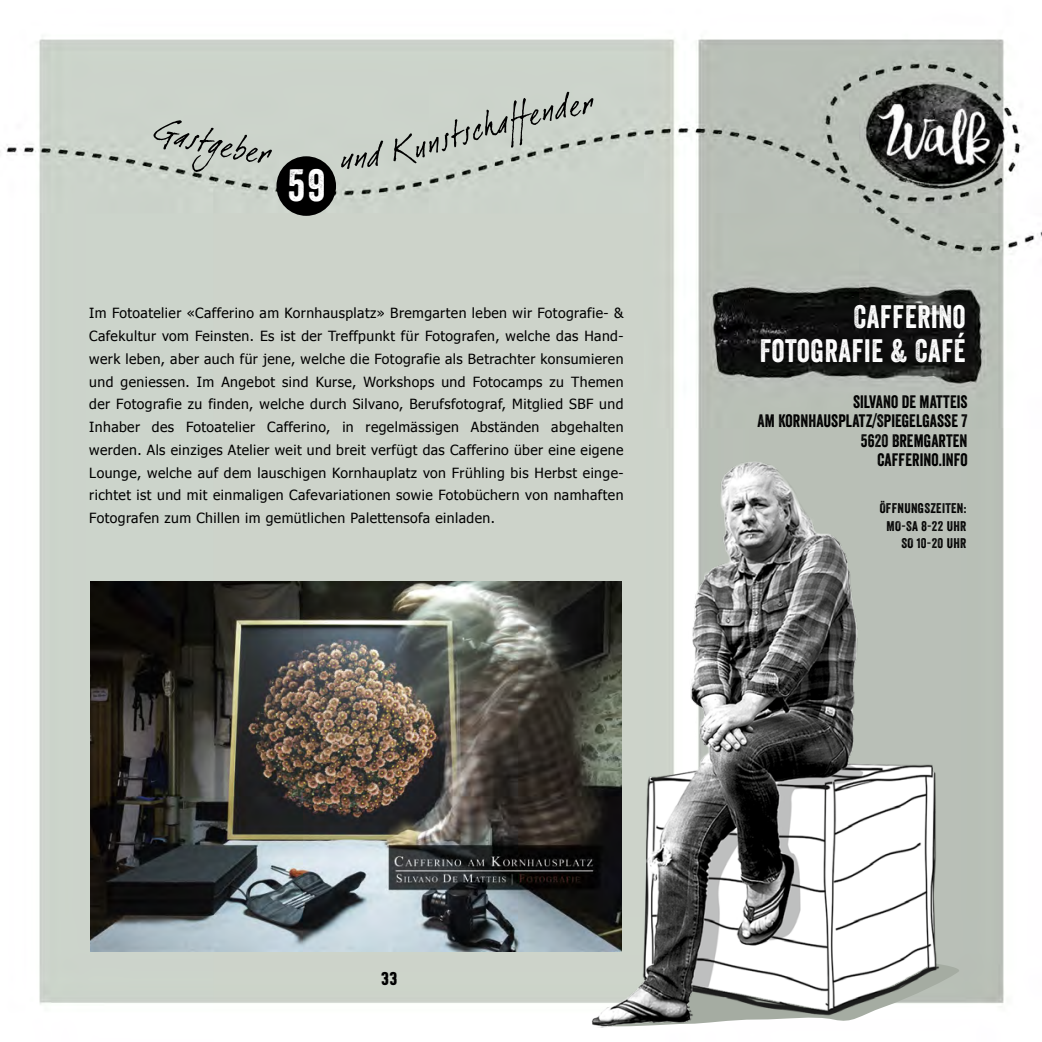
<style>
.page{position:relative;width:1042px;height:1042px;background:#fff}
.page>*{position:absolute;margin:0;border:0;box-sizing:border-box;transform-origin:0 0}
.t1{font:43.75px "Veneer";color:#fff}
.t2{font:31.5px/33.2px "Veneer";letter-spacing:.02em;color:#fff;text-align:right;scale:.95 1}
.t3{font:17.5px/19.2px "Veneer";letter-spacing:.005em;color:#000;text-align:right}
.t4{font:15.75px "La Presse";color:#000}
.t5{font:14px/22.8px "Tahoma";letter-spacing:.03em;color:#000;text-align:justify}
.t6{font:13.65px/17.5px "Veneer";letter-spacing:.02em;color:#000;text-align:right}
</style>
<div class="page">
<img style="left:0;top:39px;width:1042px;height:966px">
<img style="left:90px;top:581px;width:494px;height:371px">
<img style="left:584px;top:437px;width:404px;height:591px">
<div style="left:276px;top:156px;width:60px;height:60px;background:#000;border-radius:50%"></div>
<svg style="left:153px;top:92px;width:440px;height:80px;background:#bac1b9"></svg>
<h1 class="t1" style="left:288px;top:159px;width:39px">59</h1>
<p class="t5" style="left:89px;top:301px;width:536px">Im Fotoatelier «Cafferino am Kornhausplatz» Bremgarten leben wir Fotografie- &amp; Cafekultur vom Feinsten. Es ist der Treffpunkt für Fotografen, welche das Hand&shy;werk leben, aber auch für jene, welche die Fotografie als Betrachter konsumieren und geniessen. Im Angebot sind Kurse, Workshops und Fotocamps zu Themen der Fotografie zu finden, welche durch Silvano, Berufsfotograf, Mitglied SBF und Inhaber des Fotoatelier Cafferino, in regelmässigen Abständen abgehalten werden. Als einziges Atelier weit und breit verfügt das Cafferino über eine eigene Lounge, welche auf dem lauschigen Kornhauplatz von Frühling bis Herbst einge&shy;richtet ist und mit einmaligen Cafevariationen sowie Fotobüchern von namhaften Fotografen zum Chillen im gemütlichen Palettensofa einladen.</p>
<h2 class="t2" style="left:760px;top:300px;width:218px">CAFFERINO<br>FOTOGRAFIE &amp; CAFÉ</h2>
<p class="t3" style="left:757px;top:392px;width:212px">SILVANO DE MATTEIS<br>AM KORNHAUSPLATZ/SPIEGELGASSE 7<br>5620 BREMGARTEN<br>CAFFERINO.INFO</p>
<p class="t6" style="left:879px;top:499px;width:88px">ÖFFNUNGSZEITEN:<br>MO-SA 8-22 UHR<br>SO 10-20 UHR</p>
<p class="t4" style="left:381px;top:968px;width:17px">33</p>
</div>
